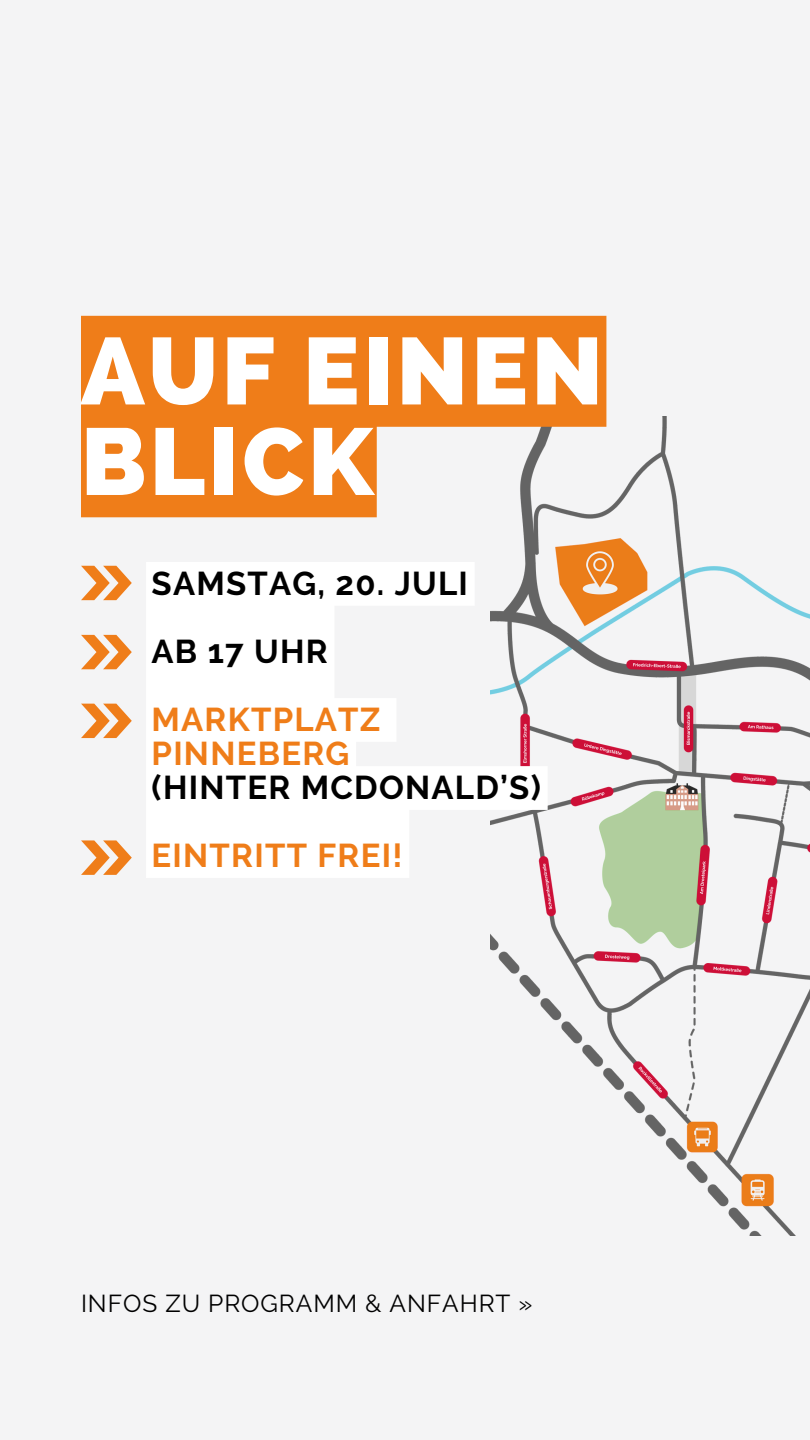
<style>
.page{position:relative;width:810px;height:1440px;background:#f4f4f5}
.page>*{position:absolute;margin:0;border:0;box-sizing:border-box;transform-origin:0 0}
.t1{font:800 94.6px/90.5px "Raleway";letter-spacing:.04em;color:#fff}
.t2{font:700 32.9px/68px "Raleway";letter-spacing:.04em;color:#000}
.t3{font:700 32.9px/34px "Raleway";letter-spacing:.04em;color:#ef7d19}
.t4{font:24.5px "Raleway";letter-spacing:.04em;color:#000}
</style>
<div class="page">
<img style="left:490px;top:417px;width:320px;height:819px">
<svg style="left:147px;top:562px;width:401px;height:316px;fill:#fff"></svg>
<svg style="left:81px;top:566px;width:51px;height:34px"></svg>
<svg style="left:81px;top:635px;width:51px;height:34px"></svg>
<svg style="left:81px;top:704px;width:51px;height:34px"></svg>
<svg style="left:81px;top:840px;width:51px;height:35px"></svg>
<svg style="left:81px;top:316px;width:525px;height:201px;fill:#ef7d19"></svg>
<h1 class="t1" style="left:81px;top:326px;width:523px">AUF EINEN<br>BLICK</h1>
<p class="t2" style="left:152px;top:549px;width:318px">SAMSTAG, 20. JULI<br>AB 17 UHR</p>
<p class="t3" style="left:152px;top:702px;width:230px">MARKTPLATZ<br>PINNEBERG</p>
<p class="t2" style="left:152px;top:753px;width:391px">(HINTER MCDONALD’S)</p>
<p class="t3" style="left:152px;top:838px;width:252px">EINTRITT FREI!</p>
<p class="t4" style="left:81px;top:1289px;width:453px">INFOS ZU PROGRAMM &amp; ANFAHRT »</p>
</div>
